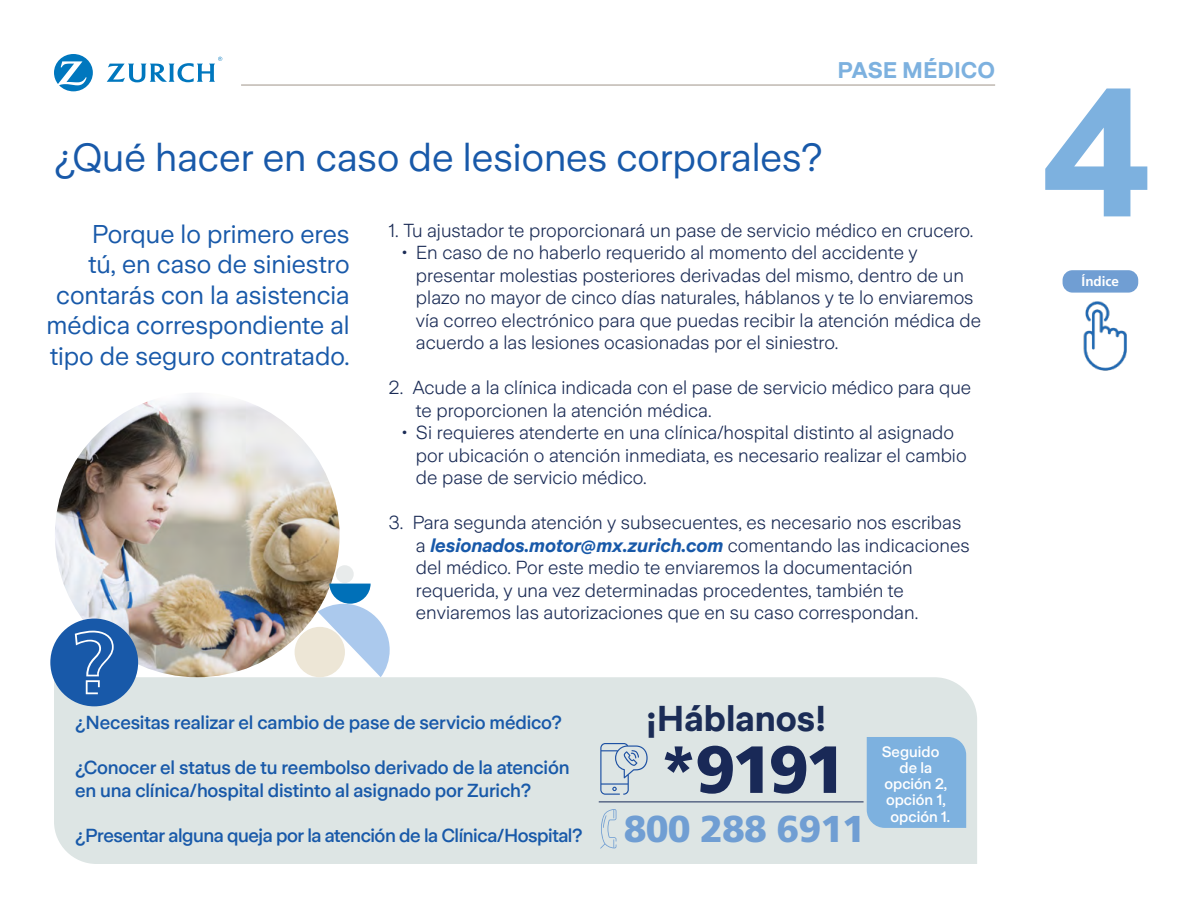
<style>
.page{position:relative;width:1188px;height:918px;background:#fff}
.page>*{position:absolute;margin:0;border:0;box-sizing:border-box;transform-origin:0 0}
.t1{font:700 181.65px "Zurich Sans";color:#7db1df}
.t2{font:900 66.6px "Frutiger LT Std";color:#192957}
.t3{font:39px "Zurich Sans";color:#1859a9}
.t4{font:900 37.35px "Frutiger LT Std";letter-spacing:-.025em;color:#709ed3}
.t5{font:700 35.7px "Zurich Sans";color:#1b2c56}
.t6{font:25.5px/30.6px "Zurich Sans";color:#1859a9;text-align:right}
.t7{font:700 22.5px "Zurich Sans";color:#7db1df}
.t8{font:300 18.75px/22.5px "Zurich Sans";color:#1b2c56}
.t9{font:500 18.75px/22.5px "Zurich Sans";letter-spacing:-.01em;color:#1859a9}
.t10{font:500 15px "Zurich Sans";color:#fff}
.t11{font:700 13.5px "Frutiger LT Std";color:#fff}
.s1{font-weight:700;font-style:italic;color:#1859a9}
</style>
<div class="page">
<hr style="left:241px;top:85px;width:754px;height:1px;background:#9f948a">
<div style="left:1063px;top:270px;width:75px;height:23px;background:#709ed3;border-radius:10px"></div>
<svg style="left:54px;top:54px;width:39px;height:37px"></svg>
<svg style="left:107px;top:57px;width:115px;height:25px"></svg>
<img style="left:1083px;top:301px;width:44px;height:70px">
<div style="left:54px;top:677px;width:923px;height:187px;background:#dde5e4"></div>
<div style="left:867px;top:737px;width:99px;height:91px;background:#7db1df"></div>
<svg style="left:600px;top:743px;width:48px;height:52px;background:#bfced9"></svg>
<svg style="left:600px;top:809px;width:16px;height:40px"></svg>
<hr style="left:599px;top:801px;width:265px;height:1px;background:#192957">
<img style="left:55px;top:393px;width:285px;height:284px;border-radius:142px">
<div style="left:295px;top:627px;width:50px;height:50px;background:#ede6d6;border-radius:50%"></div>
<div style="left:336px;top:565px;width:18px;height:18px;background:#e8ebeb;border-radius:50%"></div>
<svg style="left:318px;top:584px;width:72px;height:93px"></svg>
<div style="left:50px;top:619px;width:88px;height:87px;background:#1859a9;border-radius:50%"></div>
<svg style="left:75px;top:631px;width:39px;height:63px"></svg>
<p class="t7" style="left:838px;top:58px;width:159px">PASE MÉDICO</p>
<h3 class="t3" style="left:54px;top:136px;width:770px">¿Qué hacer en caso de lesiones corporales?</h3>
<h3 class="t6" style="left:47px;top:219px;width:305px">Porque lo primero eres<br>tú, en caso de siniestro contarás con la asistencia médica correspondiente al tipo de seguro contratado.</h3>
<p class="t8" style="left:389px;top:219px;width:586px">1. Tu ajustador te proporcionará un pase de servicio médico en crucero.</p>
<p class="t8" style="left:416px;top:242px;width:567px;text-indent:-15px">• En caso de no haberlo requerido al momento del accidente y presentar molestias posteriores derivadas del mismo, dentro de un plazo no mayor de cinco días naturales, háblanos y te lo enviaremos vía correo electrónico para que puedas recibir la atención médica de acuerdo a las lesiones ocasionadas por el siniestro.</p>
<p class="t8" style="left:416px;top:377px;width:557px;text-indent:-27px">2. Acude a la clínica indicada con el pase de servicio médico para que te proporcionen la atención médica.</p>
<p class="t8" style="left:416px;top:422px;width:552px;text-indent:-15px">• Si requieres atenderte en una clínica/hospital distinto al asignado por ubicación o atención inmediata, es necesario realizar el cambio de pase de servicio médico.</p>
<p class="t8" style="left:416px;top:512px;width:555px;text-indent:-27px">3. Para segunda atención y subsecuentes, es necesario nos escribas a <span class="s1">lesionados.motor@mx.zurich.com</span> comentando las indicaciones del médico. Por este medio te enviaremos la documentación requerida, y una vez determinadas procedentes, también te enviaremos las autorizaciones que en su caso correspondan.</p>
<p class="t9" style="left:75px;top:712px;width:488px">¿Necesitas realizar el cambio de pase de servicio médico?</p>
<p class="t9" style="left:75px;top:757px;width:496px">¿Conocer el status de tu reembolso derivado de la atención en una clínica/hospital distinto al asignado por Zurich?</p>
<p class="t9" style="left:75px;top:825px;width:509px">¿Presentar alguna queja por la atención de la Clínica/Hospital?</p>
<h3 class="t5" style="left:646px;top:699px;width:182px">¡Háblanos!</h3>
<h2 class="t2" style="left:658px;top:729px;width:189px">*9191</h2>
<h3 class="t4" style="left:624px;top:806px;width:243px">800 288 6911</h3>
<p class="t10" style="left:882px;top:743px;width:59px">Seguido</p>
<p class="t10" style="left:900px;top:760px;width:34px">de la</p>
<p class="t10" style="left:885px;top:776px;width:64px">opción 2,</p>
<p class="t10" style="left:886px;top:792px;width:61px">opción 1,</p>
<p class="t10" style="left:891px;top:808px;width:61px">opción 1.</p>
<h1 class="t1" style="left:1041px;top:54px;width:112px">4</h1>
<p class="t11" style="left:1082px;top:274px;width:39px">Índice</p>
</div>
